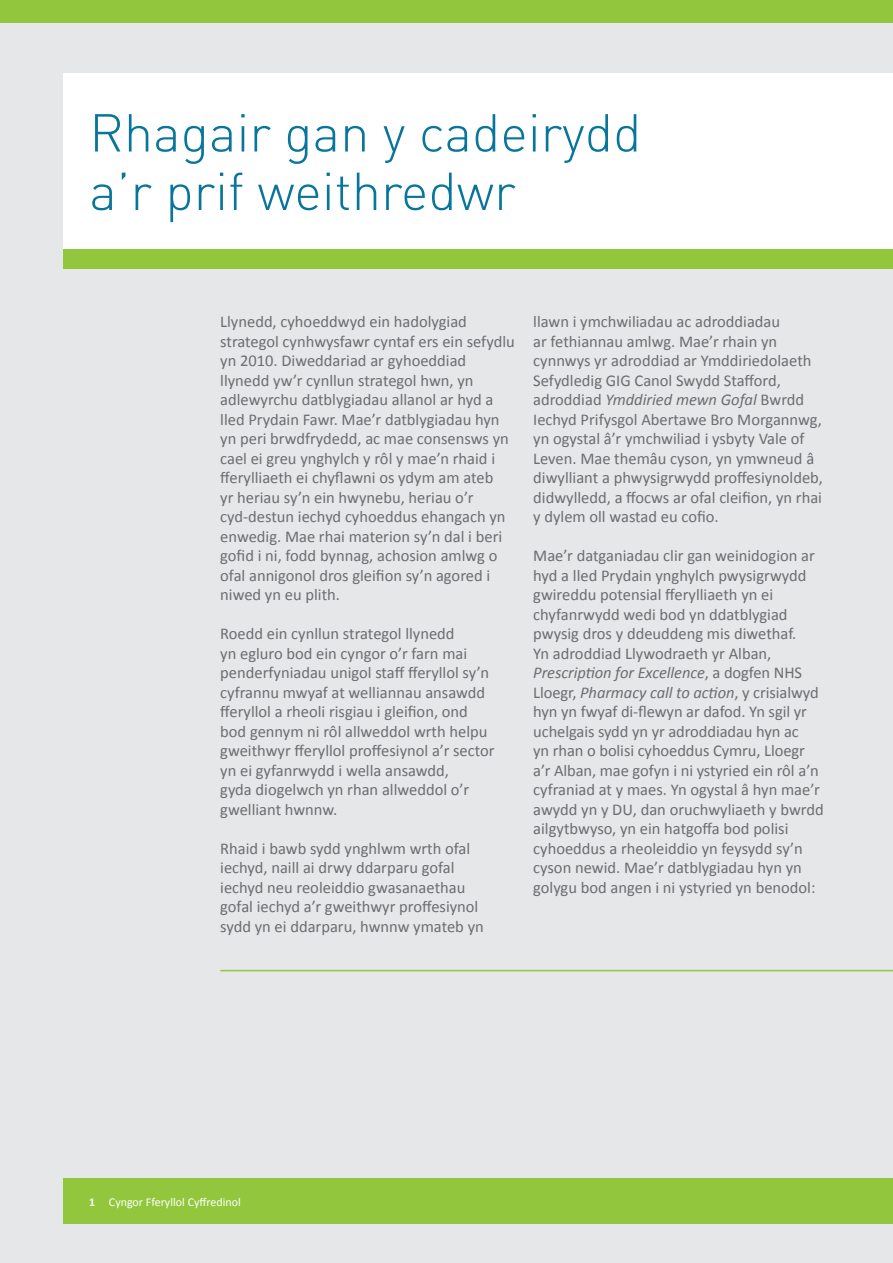
<style>
.page{position:relative;width:893px;height:1263px;background:#e6e7e9}
.page>*{position:absolute;margin:0;border:0;box-sizing:border-box;transform-origin:0 0}
.t1{font:300 52.5px/58.5px "DIN";color:#08759b}
.t2{font:16.5px/19.5px "Calibri";color:#6c6d70}
.t3{font:12px "Calibri";color:#fff}
.s1{font-style:italic}
.s2{font-weight:700}
</style>
<div class="page">
<div style="left:64px;top:74px;width:829px;height:175px;background:#fff"></div>
<div style="left:0;top:0;width:893px;height:22px;background:#92c73d"></div>
<div style="left:64px;top:249px;width:829px;height:19px;background:#92c73d"></div>
<hr style="left:220px;top:970px;width:673px;height:1px;background:#92c73d">
<div style="left:64px;top:1178px;width:829px;height:46px;background:#92c73d"></div>
<h1 class="t1" style="left:89px;top:103px;width:554px">Rhagair gan y cadeirydd a’r prif weithredwr</h1>
<p class="t2" style="left:220px;top:312px;width:296px">Llynedd, cyhoeddwyd ein hadolygiad strategol cynhwysfawr cyntaf ers ein sefydlu yn 2010. Diweddariad ar gyhoeddiad llynedd yw’r cynllun strategol hwn, yn adlewyrchu datblygiadau allanol ar hyd a lled Prydain Fawr. Mae’r datblygiadau hyn yn peri brwdfrydedd, ac mae consensws yn cael ei greu ynghylch y rôl y mae’n rhaid i fferylliaeth ei chyflawni os ydym am ateb<br>yr heriau sy’n ein hwynebu, heriau o’r cyd-destun iechyd cyhoeddus ehangach yn enwedig. Mae rhai materion sy’n dal i beri gofid i ni, fodd bynnag, achosion amlwg o ofal annigonol dros gleifion sy’n agored i niwed yn eu plith.</p>
<p class="t2" style="left:220px;top:624px;width:276px">Roedd ein cynllun strategol llynedd<br>yn egluro bod ein cyngor o’r farn mai penderfyniadau unigol staff fferyllol sy’n cyfrannu mwyaf at welliannau ansawdd fferyllol a rheoli risgiau i gleifion, ond bod gennym ni rôl allweddol wrth helpu gweithwyr fferyllol proffesiynol a’r sector yn ei gyfanrwydd i wella ansawdd,<br>gyda diogelwch yn rhan allweddol o’r gwelliant hwnnw.</p>
<p class="t2" style="left:220px;top:838px;width:265px">Rhaid i bawb sydd ynghlwm wrth ofal iechyd, naill ai drwy ddarparu gofal iechyd neu reoleiddio gwasanaethau gofal iechyd a’r gweithwyr proffesiynol sydd yn ei ddarparu, hwnnw ymateb yn</p>
<p class="t2" style="left:533px;top:312px;width:291px">llawn i ymchwiliadau ac adroddiadau<br>ar fethiannau amlwg. Mae’r rhain yn cynnwys yr adroddiad ar Ymddiriedolaeth Sefydledig GIG Canol Swydd Stafford, adroddiad <span class="s1">Ymddiried mewn Gofal</span> Bwrdd Iechyd Prifysgol Abertawe Bro Morgannwg, yn ogystal â’r ymchwiliad i ysbyty Vale of Leven. Mae themâu cyson, yn ymwneud â diwylliant a phwysigrwydd proffesiynoldeb, didwylledd, a ffocws ar ofal cleifion, yn rhai y dylem oll wastad eu cofio.</p>
<p class="t2" style="left:533px;top:546px;width:292px">Mae’r datganiadau clir gan weinidogion ar hyd a lled Prydain ynghylch pwysigrwydd gwireddu potensial fferylliaeth yn ei chyfanrwydd wedi bod yn ddatblygiad pwysig dros y ddeuddeng mis diwethaf.<br>Yn adroddiad Llywodraeth yr Alban, <span class="s1">Prescription for Excellence</span>, a dogfen NHS Lloegr, <span class="s1">Pharmacy call to action</span>, y crisialwyd hyn yn fwyaf di-flewyn ar dafod. Yn sgil yr uchelgais sydd yn yr adroddiadau hyn ac<br>yn rhan o bolisi cyhoeddus Cymru, Lloegr a’r Alban, mae gofyn i ni ystyried ein rôl a’n cyfraniad at y maes. Yn ogystal â hyn mae’r awydd yn y DU, dan oruchwyliaeth y bwrdd ailgytbwyso, yn ein hatgoffa bod polisi cyhoeddus a rheoleiddio yn feysydd sy’n cyson newid. Mae’r datblygiadau hyn yn golygu bod angen i ni ystyried yn benodol:</p>
<p class="t3" style="left:89px;top:1194px;width:153px"><span class="s2">1</span> Cyngor Fferyllol Cyffredinol</p>
</div>
